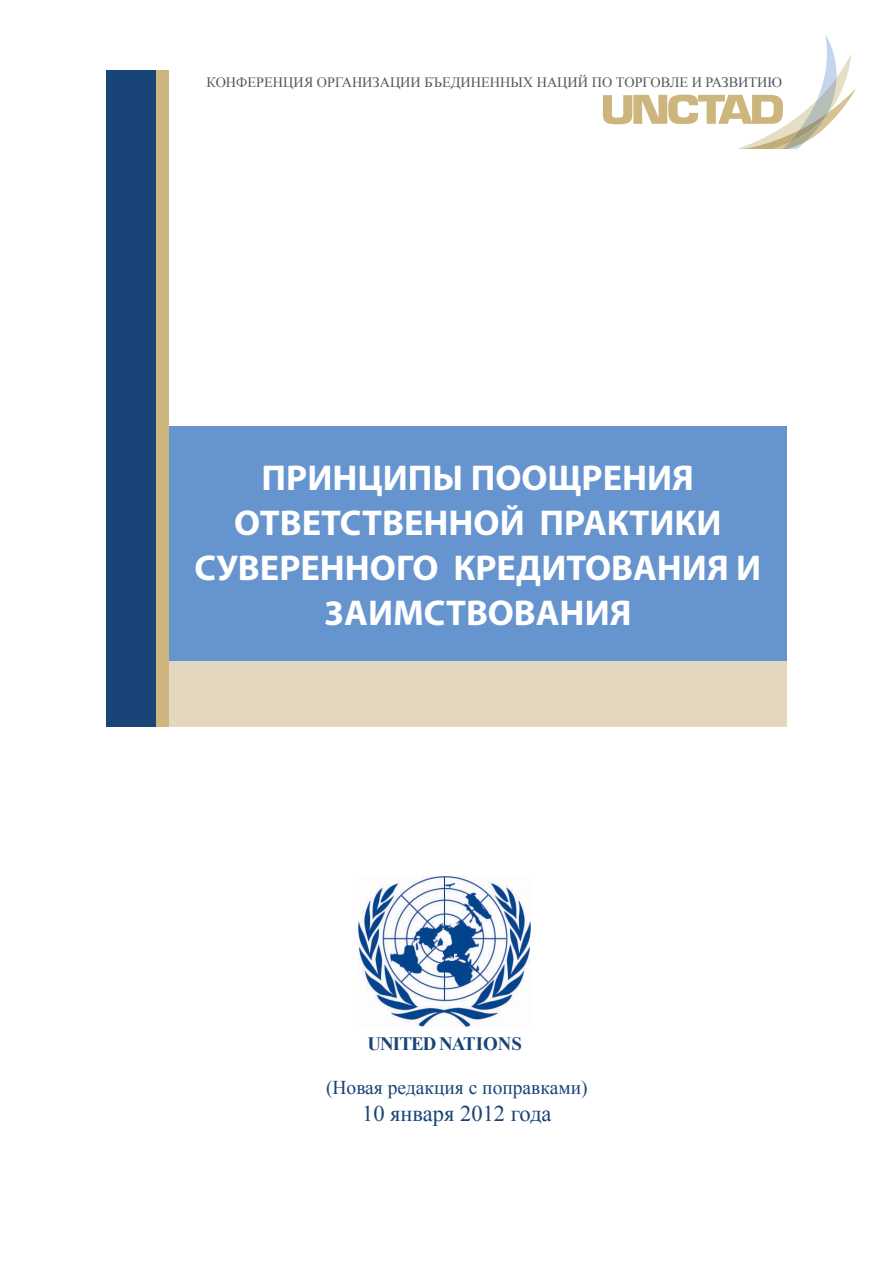
<style>
.page{position:relative;width:893px;height:1263px;background:#fff}
.page>*{position:absolute;margin:0;border:0;box-sizing:border-box;transform-origin:0 0}
.t1{font:700 36px/45px "Myriad Pro";color:#fff;text-align:center}
.t2{font:22.5px "Times New Roman";color:#184478}
.t3{font:19.5px "Times New Roman";color:#184478}
.t4{font:700 18.9px "Times New Roman";letter-spacing:-.05em;color:#184478}
.t5{font:14.25px "Times New Roman";color:#57585a}
</style>
<div class="page">
<div style="left:169px;top:427px;width:618px;height:235px;background:#6694ce"></div>
<div style="left:106px;top:71px;width:50px;height:656px;background:#184478"></div>
<div style="left:156px;top:71px;width:13px;height:656px;background:#cdb67d"></div>
<div style="left:169px;top:662px;width:618px;height:65px;background:#e3d7bf"></div>
<img style="left:359px;top:876px;width:172px;height:150px">
<svg style="left:603px;top:34px;width:253px;height:114px"></svg>
<p class="t5" style="left:207px;top:72px;width:577px">КОНФЕРЕНЦИЯ ОРГАНИЗАЦИИ БЪЕДИНЕННЫХ НАЦИЙ ПО ТОРГОВЛЕ И РАЗВИТИЮ</p>
<p class="t1" style="left:194px;top:454px;width:568px">ПРИНЦИПЫ ПООЩРЕНИЯ<br>ОТВЕТСТВЕННОЙ ПРАКТИКИ<br>СУВЕРЕННОГО КРЕДИТОВАНИЯ И<br>3AИМСТВОВАНИЯ</p>
<p class="t4" style="left:368px;top:1031px;width:156px">UNITED NATIONS</p>
<p class="t3" style="left:326px;top:1074px;width:263px">(Новая редакция с поправками)</p>
<p class="t2" style="left:362px;top:1098px;width:191px">10 января 2012 года</p>
</div>
